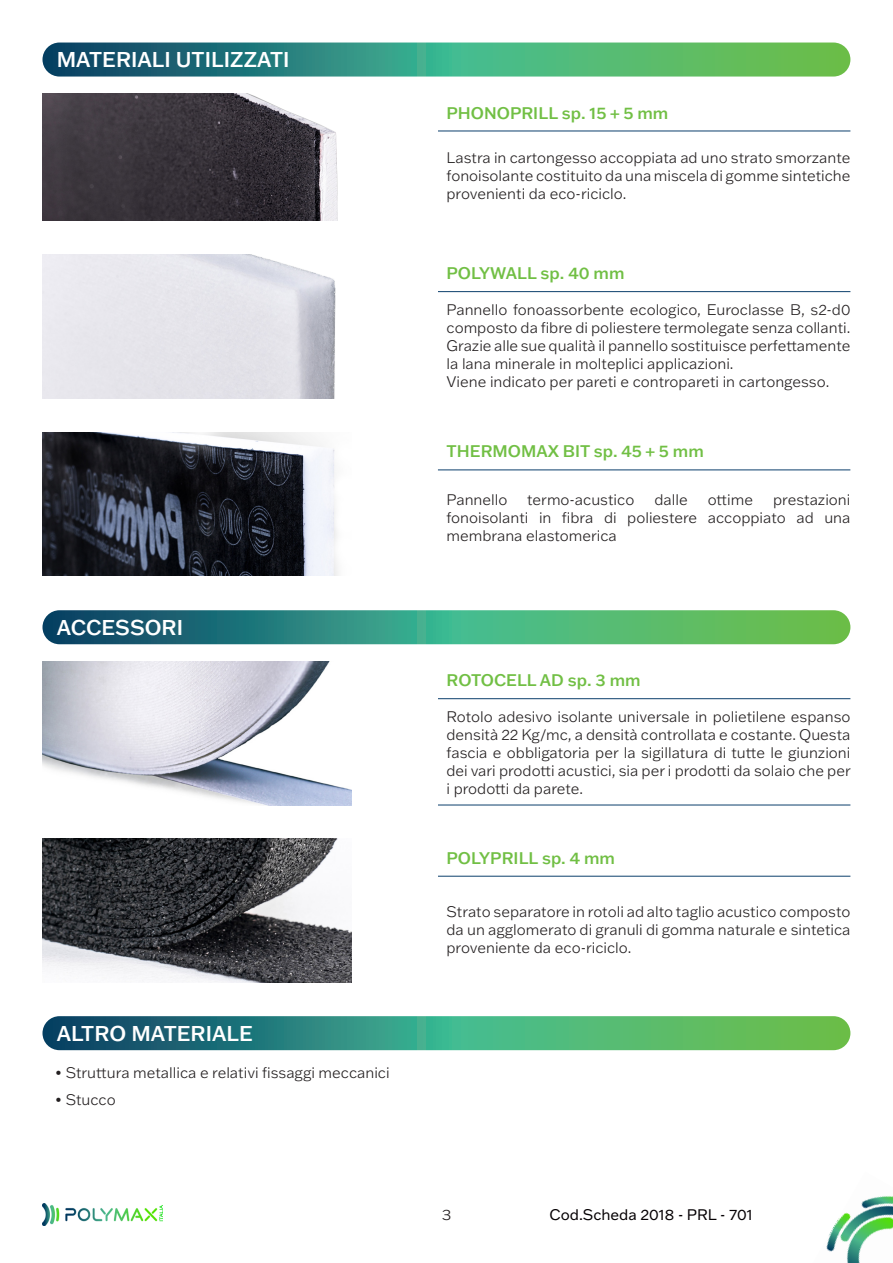
<style>
.page{position:relative;width:893px;height:1263px;background:#fff}
.page>*{position:absolute;margin:0;border:0;box-sizing:border-box;transform-origin:0 0}
.TITOLI_paragrafi{font:500 21px "Franklin Gothic ATF";color:#fff}
.t1{font:500 16.5px "Franklin Gothic ATF";color:#71bf44}
.t2{font:300 15px/18px "Franklin Gothic ATF";color:#231f20;text-align:justify}
.t3{font:15px "Franklin Gothic ATF";color:#050003}
.t4{font:300 15px "Franklin Gothic ATF";color:#231f20;scale:1.1 1}
</style>
<div class="page">
<img style="left:826px;top:1196px;width:67px;height:67px">
<img style="left:854px;top:1198px;width:39px;height:65px">
<img style="left:43px;top:1204px;width:119px;height:21px">
<svg style="left:42px;top:43px;width:808px;height:34px;background:#409a75"></svg>
<svg style="left:42px;top:610px;width:808px;height:34px;background:#3f9a74"></svg>
<svg style="left:42px;top:1016px;width:808px;height:34px;background:#3f9a74"></svg>
<hr style="left:438px;top:291px;width:412px;height:1px;background:#0c3f6c">
<hr style="left:438px;top:131px;width:412px;height:1px;background:#0c3f6c">
<hr style="left:438px;top:698px;width:412px;height:1px;background:#0c3f6c">
<hr style="left:438px;top:876px;width:412px;height:1px;background:#0c3f6c">
<hr style="left:438px;top:805px;width:412px;height:1px;background:#0c3f6c">
<img style="left:43px;top:254px;width:293px;height:144px">
<img style="left:42px;top:661px;width:310px;height:144px">
<img style="left:43px;top:839px;width:309px;height:144px">
<img style="left:43px;top:94px;width:295px;height:126px">
<hr style="left:438px;top:470px;width:412px;height:1px;background:#0c3f6c">
<img style="left:42px;top:432px;width:296px;height:143px">
<p class="TITOLI_paragrafi" style="left:57px;top:46px;width:234px">MATERIALI UTILIZZATI</p>
<p class="TITOLI_paragrafi" style="left:57px;top:613px;width:128px">ACCESSORI</p>
<p class="TITOLI_paragrafi" style="left:57px;top:1019px;width:197px">ALTRO MATERIALE</p>
<p class="t2" style="left:55px;top:1064px;width:336px">• Struttura metallica e relativi fissaggi meccanici</p>
<p class="t2" style="left:55px;top:1091px;width:62px">• Stucco</p>
<p class="t1" style="left:446px;top:102px;width:223px">PHONOPRILL sp. 15 + 5 mm</p>
<p class="t2" style="left:446px;top:149px;width:405px">Lastra in cartongesso accoppiata ad uno strato smorzante fonoisolante costituito da una miscela di gomme sintetiche provenienti da eco-riciclo.</p>
<p class="t1" style="left:446px;top:262px;width:179px">POLYWALL sp. 40 mm</p>
<p class="t2" style="left:446px;top:300px;width:405px">Pannello fonoassorbente ecologico, Euroclasse B, s2-d0 composto da fibre di poliestere termolegate senza collanti.</p>
<p class="t2" style="left:446px;top:336px;width:405px">Grazie alle sue qualità il pannello sostituisce perfettamente la lana minerale in molteplici applicazioni.</p>
<p class="t2" style="left:446px;top:372px;width:384px">Viene indicato per pareti e contropareti in cartongesso.</p>
<p class="t1" style="left:446px;top:440px;width:259px">THERMOMAX BIT sp. 45 + 5 mm</p>
<p class="t2" style="left:446px;top:490px;width:62px">Pannello</p>
<p class="t2" style="left:527px;top:490px;width:109px">termo-acustico</p>
<p class="t2" style="left:654px;top:490px;width:35px">dalle</p>
<p class="t2" style="left:708px;top:490px;width:47px">ottime</p>
<p class="t2" style="left:446px;top:490px;width:405px;text-indent:327px">prestazioni fonoisolanti in fibra di poliestere accoppiato ad una membrana elastomerica</p>
<p class="t1" style="left:446px;top:669px;width:196px">ROTOCELL AD sp. 3 mm</p>
<p class="t2" style="left:447px;top:707px;width:406px">Rotolo adesivo isolante universale in polietilene espanso densità 22 Kg/mc, a densità controllata e costante. Questa fascia e obbligatoria per la sigillatura di tutte le giunzioni dei vari prodotti acustici, sia per i prodotti da solaio che per i prodotti da parete.</p>
<p class="t1" style="left:446px;top:847px;width:170px">POLYPRILL sp. 4 mm</p>
<p class="t2" style="left:447px;top:902px;width:405px">Strato separatore in rotoli ad alto taglio acustico composto da un agglomerato di granuli di gomma naturale e sintetica proveniente da eco-riciclo.</p>
<p class="t4" style="left:442px;top:1204px;width:10px">3</p>
<p class="t3" style="left:550px;top:1205px;width:205px">Cod.Scheda 2018 - PRL - 701</p>
</div>
